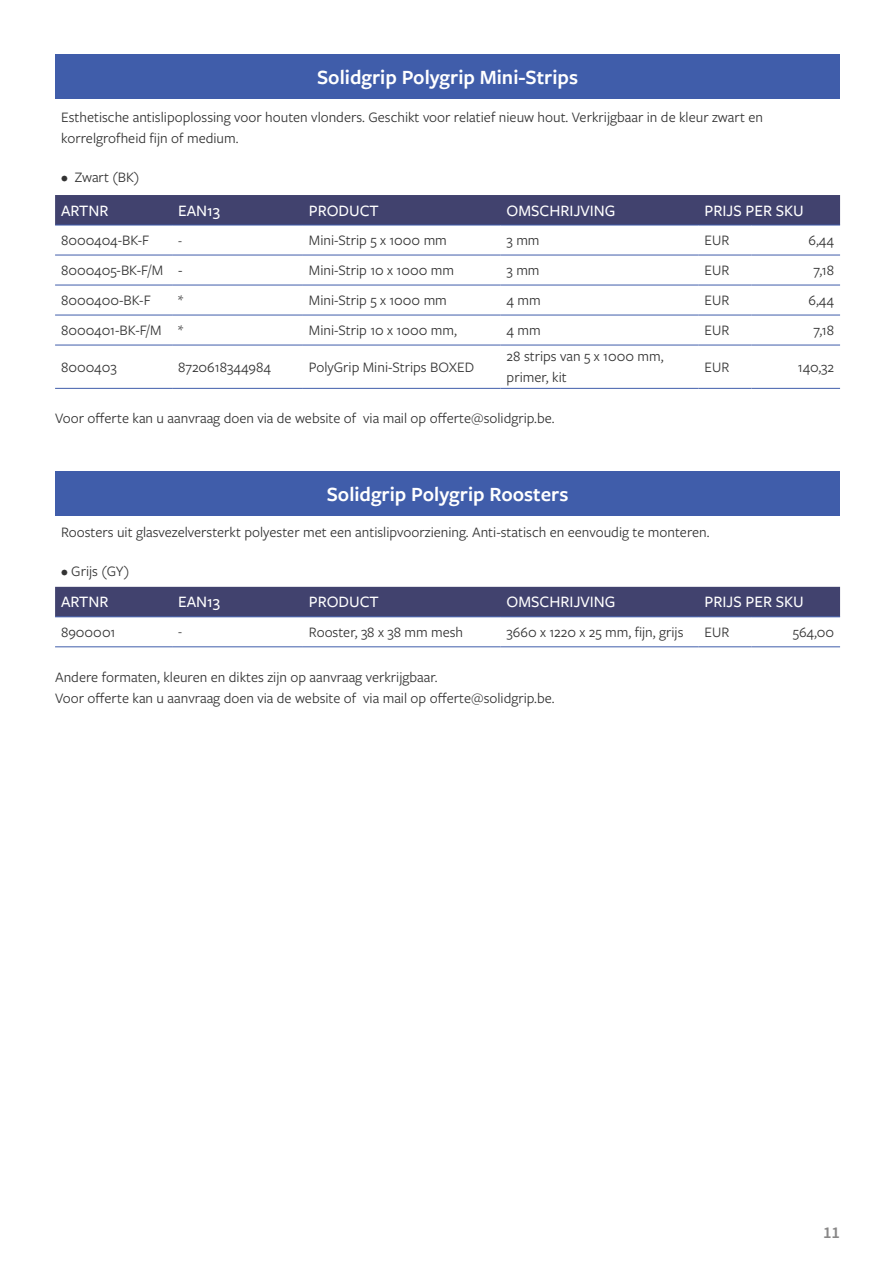
<style>
.page{position:relative;width:893px;height:1263px;background:#fff}
.page>*{position:absolute;margin:0;border:0;box-sizing:border-box;transform-origin:0 0}
.t1{font:600 21px "Freight Sans Pro";color:#fff}
.t2{font:500 16.5px "Freight Sans Pro";color:#fff}
.t3{font:600 16.5px "Source Sans Pro";color:#888787}
.t4{font:15px/21px "Freight Sans Pro";color:#333}
.t5{font:13.5px "Freight Sans Pro";color:#333}
</style>
<div class="page">
<div style="left:55px;top:54px;width:785px;height:45px;background:#405daa"></div>
<div style="left:55px;top:195px;width:785px;height:30px;background:#41426e"></div>
<hr style="left:55px;top:225px;width:117px;height:1px;background:#405daa">
<hr style="left:172px;top:225px;width:131px;height:1px;background:#405daa">
<hr style="left:303px;top:225px;width:198px;height:1px;background:#405daa">
<hr style="left:501px;top:225px;width:198px;height:1px;background:#405daa">
<hr style="left:699px;top:225px;width:53px;height:1px;background:#405daa">
<hr style="left:752px;top:225px;width:88px;height:1px;background:#405daa">
<hr style="left:55px;top:255px;width:117px;height:1px;background:#405daa">
<hr style="left:172px;top:255px;width:131px;height:1px;background:#405daa">
<hr style="left:303px;top:255px;width:198px;height:1px;background:#405daa">
<hr style="left:501px;top:255px;width:198px;height:1px;background:#405daa">
<hr style="left:699px;top:255px;width:53px;height:1px;background:#405daa">
<hr style="left:752px;top:255px;width:88px;height:1px;background:#405daa">
<hr style="left:55px;top:285px;width:117px;height:1px;background:#405daa">
<hr style="left:172px;top:285px;width:131px;height:1px;background:#405daa">
<hr style="left:303px;top:285px;width:198px;height:1px;background:#405daa">
<hr style="left:501px;top:285px;width:198px;height:1px;background:#405daa">
<hr style="left:699px;top:285px;width:53px;height:1px;background:#405daa">
<hr style="left:752px;top:285px;width:88px;height:1px;background:#405daa">
<hr style="left:55px;top:315px;width:117px;height:1px;background:#405daa">
<hr style="left:172px;top:315px;width:131px;height:1px;background:#405daa">
<hr style="left:303px;top:315px;width:198px;height:1px;background:#405daa">
<hr style="left:501px;top:315px;width:198px;height:1px;background:#405daa">
<hr style="left:699px;top:315px;width:53px;height:1px;background:#405daa">
<hr style="left:752px;top:315px;width:88px;height:1px;background:#405daa">
<hr style="left:55px;top:345px;width:117px;height:1px;background:#405daa">
<hr style="left:172px;top:345px;width:131px;height:1px;background:#405daa">
<hr style="left:303px;top:345px;width:198px;height:1px;background:#405daa">
<hr style="left:501px;top:345px;width:198px;height:1px;background:#405daa">
<hr style="left:699px;top:345px;width:53px;height:1px;background:#405daa">
<hr style="left:752px;top:345px;width:88px;height:1px;background:#405daa">
<hr style="left:55px;top:388px;width:117px;height:1px;background:#405daa">
<hr style="left:172px;top:388px;width:131px;height:1px;background:#405daa">
<hr style="left:303px;top:388px;width:198px;height:1px;background:#405daa">
<hr style="left:501px;top:388px;width:198px;height:1px;background:#405daa">
<hr style="left:699px;top:388px;width:53px;height:1px;background:#405daa">
<hr style="left:752px;top:388px;width:88px;height:1px;background:#405daa">
<div style="left:55px;top:471px;width:785px;height:45px;background:#405daa"></div>
<div style="left:55px;top:587px;width:785px;height:29px;background:#41426e"></div>
<hr style="left:55px;top:616px;width:117px;height:1px;background:#405daa">
<hr style="left:172px;top:616px;width:131px;height:1px;background:#405daa">
<hr style="left:303px;top:616px;width:198px;height:1px;background:#405daa">
<hr style="left:501px;top:616px;width:198px;height:1px;background:#405daa">
<hr style="left:699px;top:616px;width:53px;height:1px;background:#405daa">
<hr style="left:752px;top:616px;width:88px;height:1px;background:#405daa">
<hr style="left:55px;top:646px;width:117px;height:1px;background:#405daa">
<hr style="left:172px;top:646px;width:131px;height:1px;background:#405daa">
<hr style="left:303px;top:646px;width:198px;height:1px;background:#405daa">
<hr style="left:501px;top:646px;width:198px;height:1px;background:#405daa">
<hr style="left:699px;top:646px;width:53px;height:1px;background:#405daa">
<hr style="left:752px;top:646px;width:88px;height:1px;background:#405daa">
<h1 class="t1" style="left:317px;top:63px;width:263px">Solidgrip Polygrip Mini-Strips</h1>
<p class="t4" style="left:61px;top:106px;width:703px">Esthetische antislipoplossing voor houten vlonders. Geschikt voor relatief nieuw hout. Verkrijgbaar in de kleur zwart en korrelgrofheid fijn of medium.</p>
<p class="t4" style="left:61px;top:166px;width:80px">• Zwart (BK)</p>
<p class="t2" style="left:61px;top:199px;width:49px">ARTNR</p>
<p class="t2" style="left:178px;top:199px;width:43px">EAN13</p>
<p class="t2" style="left:309px;top:199px;width:71px">PRODUCT</p>
<p class="t2" style="left:507px;top:199px;width:110px">OMSCHRIJVING</p>
<p class="t2" style="left:705px;top:199px;width:101px">PRIJS PER SKU</p>
<p class="t4" style="left:61px;top:229px;width:90px">8000404-BK-F</p>
<p class="t5" style="left:178px;top:231px;width:5px">-</p>
<p class="t4" style="left:309px;top:229px;width:140px">Mini-Strip 5 x 1000 mm</p>
<p class="t4" style="left:507px;top:229px;width:34px">3 mm</p>
<p class="t4" style="left:705px;top:229px;width:26px">EUR</p>
<p class="t4" style="left:809px;top:229px;width:27px">6,44</p>
<p class="t4" style="left:61px;top:259px;width:123px">8000405-BK-F/M -</p>
<p class="t4" style="left:309px;top:259px;width:147px">Mini-Strip 10 x 1000 mm</p>
<p class="t4" style="left:507px;top:259px;width:34px">3 mm</p>
<p class="t4" style="left:705px;top:259px;width:26px">EUR</p>
<p class="t4" style="left:814px;top:259px;width:22px">7,18</p>
<p class="t4" style="left:61px;top:289px;width:91px">8000400-BK-F</p>
<p class="t4" style="left:178px;top:289px;width:7px">*</p>
<p class="t4" style="left:309px;top:289px;width:140px">Mini-Strip 5 x 1000 mm</p>
<p class="t4" style="left:507px;top:289px;width:36px">4 mm</p>
<p class="t4" style="left:705px;top:289px;width:26px">EUR</p>
<p class="t4" style="left:809px;top:289px;width:27px">6,44</p>
<p class="t4" style="left:61px;top:319px;width:124px">8000401-BK-F/M *</p>
<p class="t4" style="left:309px;top:319px;width:150px">Mini-Strip 10 x 1000 mm,</p>
<p class="t4" style="left:507px;top:319px;width:36px">4 mm</p>
<p class="t4" style="left:705px;top:319px;width:26px">EUR</p>
<p class="t4" style="left:814px;top:319px;width:22px">7,18</p>
<p class="t4" style="left:61px;top:356px;width:57px">8000403</p>
<p class="t4" style="left:178px;top:356px;width:94px">8720618344984</p>
<p class="t4" style="left:309px;top:356px;width:167px">PolyGrip Mini-Strips BOXED</p>
<p class="t4" style="left:507px;top:345px;width:158px">28 strips van 5 x 1000 mm, primer, kit</p>
<p class="t4" style="left:705px;top:356px;width:26px">EUR</p>
<p class="t4" style="left:798px;top:356px;width:38px">140,32</p>
<p class="t4" style="left:55px;top:407px;width:501px">Voor offerte kan u aanvraag doen via de website of via mail op offerte@solidgrip.be.</p>
<h1 class="t1" style="left:327px;top:480px;width:243px">Solidgrip Polygrip Roosters</h1>
<p class="t4" style="left:61px;top:521px;width:650px">Roosters uit glasvezelversterkt polyester met een antislipvoorziening. Anti-statisch en eenvoudig te monteren.</p>
<p class="t4" style="left:61px;top:560px;width:70px">• Grijs (GY)</p>
<p class="t2" style="left:61px;top:591px;width:49px">ARTNR</p>
<p class="t2" style="left:178px;top:591px;width:43px">EAN13</p>
<p class="t2" style="left:309px;top:591px;width:71px">PRODUCT</p>
<p class="t2" style="left:507px;top:591px;width:110px">OMSCHRIJVING</p>
<p class="t2" style="left:705px;top:591px;width:101px">PRIJS PER SKU</p>
<p class="t4" style="left:61px;top:621px;width:56px">8900001</p>
<p class="t5" style="left:178px;top:623px;width:5px">-</p>
<p class="t4" style="left:309px;top:621px;width:156px">Rooster, 38 x 38 mm mesh</p>
<p class="t4" style="left:507px;top:621px;width:178px">3660 x 1220 x 25 mm, fijn, grijs</p>
<p class="t4" style="left:705px;top:621px;width:26px">EUR</p>
<p class="t4" style="left:793px;top:621px;width:43px">564,00</p>
<p class="t4" style="left:55px;top:665px;width:501px">Andere formaten, kleuren en diktes zijn op aanvraag verkrijgbaar.<br>Voor offerte kan u aanvraag doen via de website of via mail op offerte@solidgrip.be.</p>
<p class="t3" style="left:823px;top:1221px;width:18px">11</p>
</div>
